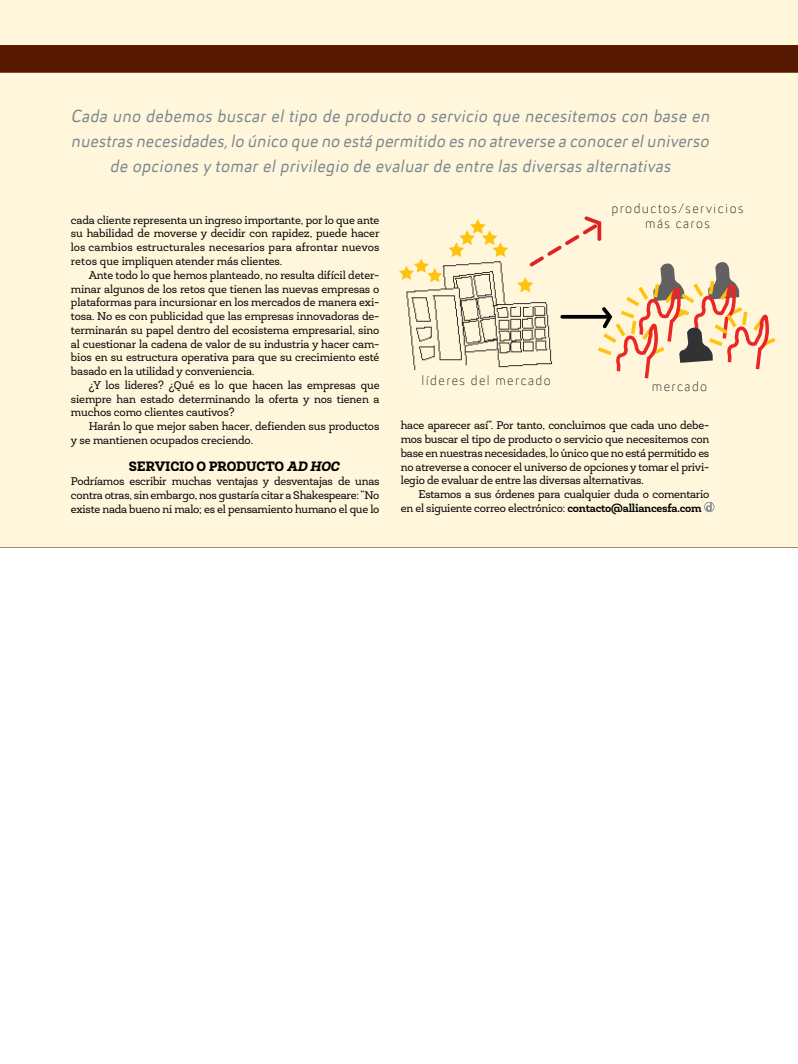
<style>
.page{position:relative;width:798px;height:1064px;background:#fff}
.page>*{position:absolute;margin:0;border:0;box-sizing:border-box;transform-origin:0 0}
.t1{font:italic 17.5px/25px "Helia Core";color:#7a868e;text-align:center}
.t2{font:100 13.75px/15px "Helia Core";letter-spacing:.1em;color:#000;text-align:center}
.t3{font:800 13.75px "Roble";letter-spacing:-.01em;color:#000}
.t4{font:11.25px/13.8px "Roble";letter-spacing:-.01em;color:#000;text-align:justify}
.s1{font-style:italic}
.s2{font-weight:700}
</style>
<div class="page">
<div style="left:0;top:0;width:797px;height:1063px;background:#fff6db"></div>
<div style="left:0;top:45px;width:797px;height:28px;background:#571800"></div>
<svg style="left:704px;top:501px;width:10px;height:11px"></svg>
<hr style="left:0;top:547px;width:797px;height:1px;background:#655d51">
<div style="left:0;top:548px;width:797px;height:515px;background:#fff"></div>
<img style="left:406px;top:261px;width:111px;height:46px">
<img style="left:408px;top:307px;width:109px;height:64px">
<svg style="left:399px;top:258px;width:43px;height:24px"></svg>
<svg style="left:449px;top:219px;width:59px;height:38px"></svg>
<svg style="left:517px;top:216px;width:259px;height:163px"></svg>
<p class="t1" style="left:71px;top:103px;width:643px">Cada uno debemos buscar el tipo de producto o servicio que necesitemos con base en nuestras necesidades,lo único que no está permitido es no atreverse a conocereluniverso de opciones y tomarelprivilegio de evaluarde entre las diversas alternativas</p>
<p class="t4" style="left:71px;top:213px;width:310px">cada cliente representa un ingreso importante, por lo que ante su habilidad de moverse y decidir con rapidez, puede hacer los cambios estructurales necesarios para afrontar nuevos retos que impliquen atender más clientes.</p>
<p class="t4" style="left:71px;top:268px;width:310px;text-indent:18px">Ante todo lo que hemos planteado, no resulta difícil deter&shy;minar algunos de los retos que tienen las nuevas empresas o plataformas para incursionar en los mercados de manera exi&shy;tosa. No es con publicidad que las empresas innovadoras de&shy;terminarán su papel dentro del ecosistema empresarial, sino al cuestionar la cadena de valor de su industria y hacer cam&shy;bios en su estructura operativa para que su crecimiento esté basado en la utilidad y conveniencia.</p>
<p class="t4" style="left:71px;top:378px;width:310px;text-indent:18px">¿Y los lideres? ¿Qué es lo que hacen las empresas que siempre han estado determinando la oferta y nos tienen a muchos como clientes cautivos?</p>
<p class="t4" style="left:71px;top:419px;width:310px;text-indent:18px">Harán lo que mejor saben hacer, defienden sus productos y se mantienen ocupados creciendo.</p>
<p class="t3" style="left:129px;top:458px;width:215px">SERVICIO O PRODUCTO <span class="s1">AD HOC</span></p>
<p class="t4" style="left:71px;top:474px;width:310px">Podríamos escribir muchas ventajas y desventajas de unas contra otras, sin embargo, nos gustaría citar a Shakespeare: “No existe nada bueno ni malo; es el pensamiento humano el que lo</p>
<p class="t2" style="left:611px;top:200px;width:133px">productos/servicios más caros</p>
<p class="t2" style="left:421px;top:373px;width:131px">líderes del mercado</p>
<p class="t2" style="left:651px;top:378px;width:57px">mercado</p>
<p class="t4" style="left:400px;top:418px;width:310px">hace aparecer así”. Por tanto, concluimos que cada uno debe&shy;mos buscar el tipo de producto o servicio que necesitemos con base en nuestras necesidades, lo único que no está permitido es no atreverse a conocer el universo de opciones y tomar el privi&shy;legio de evaluar de entre las diversas alternativas.</p>
<p class="t4" style="left:400px;top:487px;width:310px;text-indent:18px">Estamos a sus órdenes para cualquier duda o comentario en el siguiente correo electrónico: <span class="s2">contacto@alliancesfa.com</span></p>
</div>
